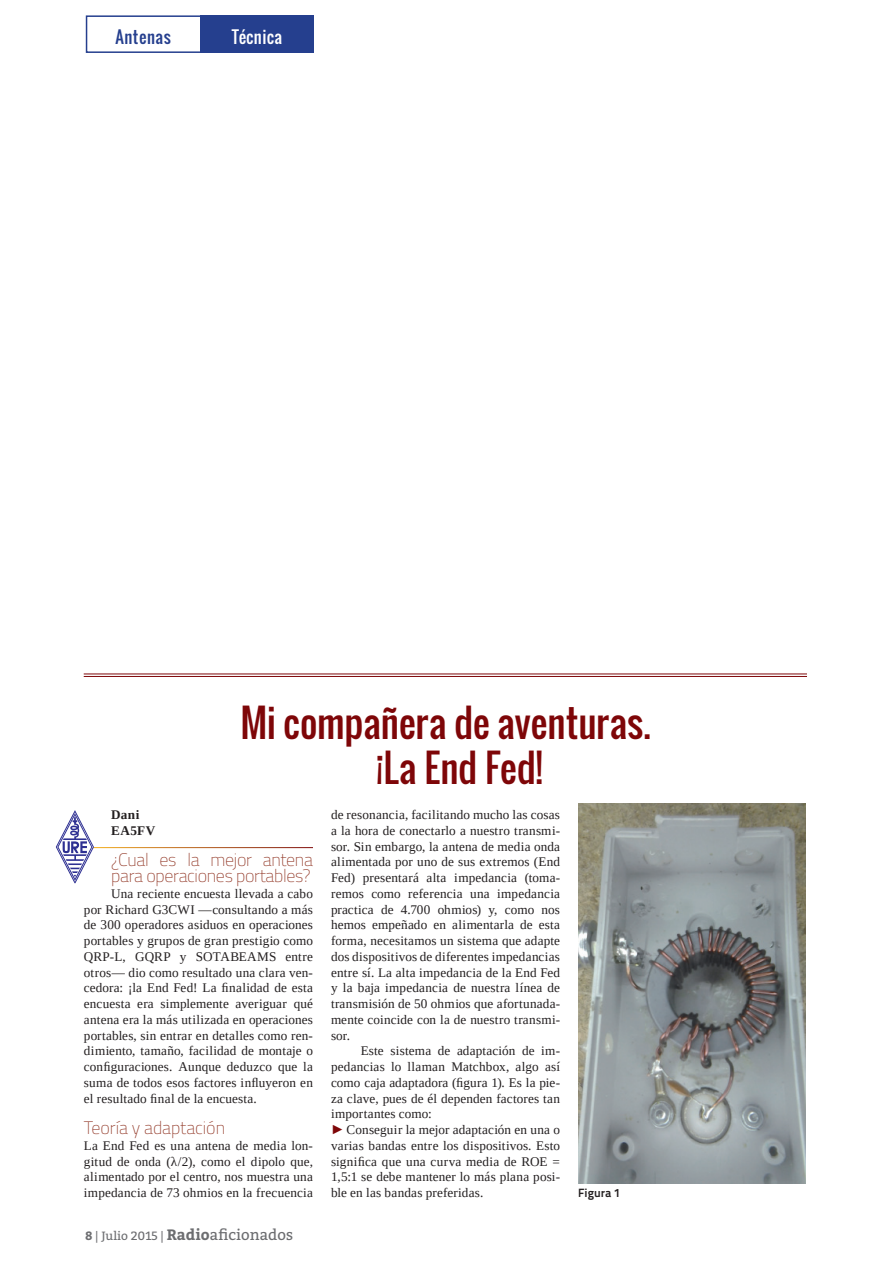
<style>
.page{position:relative;width:893px;height:1263px;background:#fff}
.page>*{position:absolute;margin:0;border:0;box-sizing:border-box;transform-origin:0 0}
.t1{font:37.5px "Oswald";letter-spacing:-.005em;color:#7e0608}
.TXT_articles{font:100 18px/15.8px "Titillium";letter-spacing:-.02em;color:#923827}
.t2{font:16.5px "Oswald";letter-spacing:.03em;color:#253f8e}
.t3{font:16.5px "Oswald";letter-spacing:.03em;color:#fff}
.TXT_articles-2{font:13.2px/15.8px "Tinos";letter-spacing:.01em;color:#231f20;text-align:justify}
.TXT_articles-3{font:700 13.2px "Tinos";letter-spacing:.03em;color:#231f20}
.t4{font:12px "Bitter";color:#6c6d70}
.t5{font:12px "Titillium Text 22 L 800 wt";color:#231f20}
.s1{font-weight:700}
.s2{font-weight:700;font-size:15px}
.s3{font-size:15px}
.s4{font-family:"Arial";color:#7e0608}
</style>
<div class="page">
<div style="left:200px;top:15px;width:114px;height:38px;background:#253f8e"></div>
<div style="left:86px;top:15px;width:116px;height:38px;border:2px solid #253f8e"></div>
<hr style="left:84px;top:674px;width:723px;height:1px;background:#7e0608">
<hr style="left:84px;top:676px;width:723px;height:1px;background:#7e0608">
<svg style="left:56px;top:810px;width:38px;height:73px"></svg>
<img style="left:578px;top:803px;width:228px;height:380px">
<p class="t2" style="left:115px;top:24px;width:57px">Antenas</p>
<p class="t3" style="left:232px;top:24px;width:52px">Técnica</p>
<p class="t1" style="left:241px;top:695px;width:412px">Mi compañera de aventuras.</p>
<p class="t1" style="left:376px;top:740px;width:168px">¡La End Fed!</p>
<p class="TXT_articles-3" style="left:111px;top:806px;width:30px">Dani</p>
<p class="TXT_articles-3" style="left:111px;top:821px;width:45px">EA5FV</p>
<p class="TXT_articles" style="left:111px;top:851px;width:203px">¿Cual es la mejor antena para operaciones portables?</p>
<p class="TXT_articles-2" style="left:84px;top:885px;width:231px;text-indent:27px">Una reciente encuesta llevada a cabo por Richard G3CWI ―consultando a más de 300 operadores asiduos en operaciones portables y grupos de gran prestigio como QRP-L, GQRP y SOTABEAMS entre otros― dio como resultado una clara ven&shy;cedora: ¡la End Fed! La finalidad de esta encuesta era simplemente averiguar qué antena era la más utilizada en operaciones portables, sin entrar en detalles como ren&shy;dimiento, tamaño, facilidad de montaje o configuraciones. Aunque deduzco que la suma de todos esos factores influyeron en el resultado final de la encuesta.</p>
<p class="TXT_articles" style="left:84px;top:1119px;width:143px">Teoría y adaptación</p>
<p class="TXT_articles-2" style="left:84px;top:1137px;width:231px">La End Fed es una antena de media lon&shy;gitud de onda (λ/2), como el dipolo que, alimentado por el centro, nos muestra una impedancia de 73 ohmios en la frecuencia</p>
<p class="t4" style="left:85px;top:1227px;width:210px"><span class="s1">8</span> | Julio 2015 | <span class="s2">Radio</span><span class="s3">aficionados</span></p>
<p class="TXT_articles-2" style="left:331px;top:807px;width:231px">de resonancia, facilitando mucho las cosas a la hora de conectarlo a nuestro transmi&shy;sor. Sin embargo, la antena de media onda alimentada por uno de sus extremos (End Fed) presentará alta impedancia (toma&shy;remos como referencia una impedancia practica de 4.700 ohmios) y, como nos hemos empeñado en alimentarla de esta forma, necesitamos un sistema que adapte dos dispositivos de diferentes impedancias entre sí. La alta impedancia de la End Fed y la baja impedancia de nuestra línea de transmisión de 50 ohmios que afortunada&shy;mente coincide con la de nuestro transmi&shy;sor.</p>
<p class="TXT_articles-2" style="left:331px;top:1043px;width:231px;text-indent:30px">Este sistema de adaptación de im&shy;pedancias lo llaman Matchbox, algo así como caja adaptadora (figura 1). Es la pie&shy;za clave, pues de él dependen factores tan importantes como:</p>
<p class="TXT_articles-2" style="left:331px;top:1122px;width:231px"><span class="s4">►</span> Conseguir la mejor adaptación en una o varias bandas entre los dispositivos. Esto significa que una curva media de ROE = 1,5:1 se debe mantener lo más plana posi&shy;ble en las bandas preferidas.</p>
<p class="t5" style="left:578px;top:1183px;width:44px">Figura 1</p>
</div>
